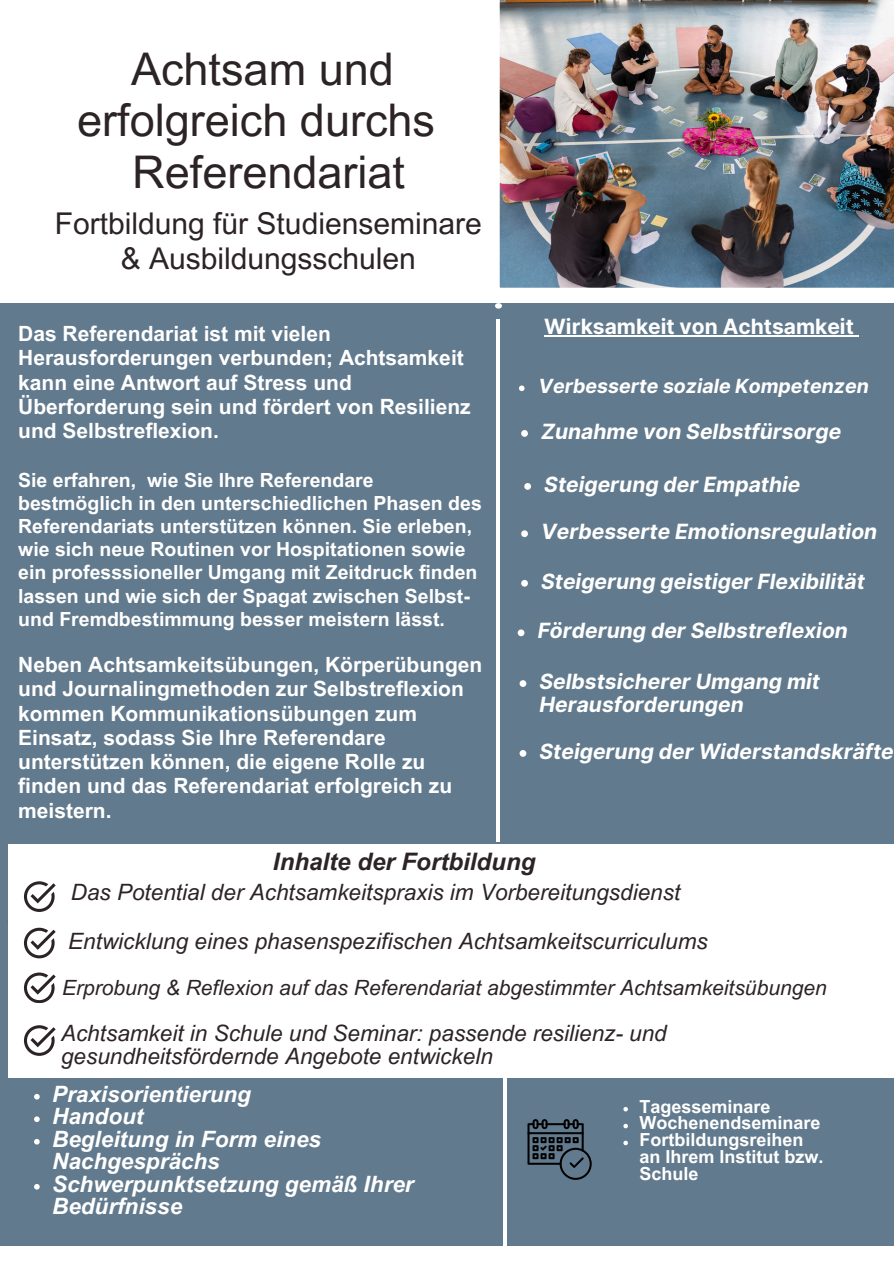
<style>
.page{position:relative;width:894px;height:1264px;background:#fff}
.page>*{position:absolute;margin:0;border:0;box-sizing:border-box;transform-origin:0 0}
.t1{font:45px/51.8px "Arial MT Pro";color:#2c2325;text-align:center}
.t2{font:30px/34.8px "Arial MT Pro";color:#2c2325;text-align:center}
.t3{font:italic 700 24.15px "Arial MT Pro";color:#2c2325}
.t4{font:italic 22.5px/22.5px "Arial MT Pro";color:#2c2325}
.t5{font:italic 700 22.5px/22.5px "Arial MT Pro";color:#fff}
.t6{font:700 21px/24.3px "Arial MT Pro";color:#fff}
.t7{font:italic 700 21px/22.5px "Inter";color:#fff}
.t8{font:italic 21px "Arial MT Pro";color:#2c2325}
.t9{font:700 21px "Inter";color:#fff}
.t10{font:700 19.5px/23.1px "Arial MT Pro";color:#fff}
.t11{font:italic 700 19.5px "Inter";color:#fff}
.t12{font:700 18px/16.8px "Arial MT Pro";color:#fff}
</style>
<div class="page">
<div style="left:0;top:303px;width:893px;height:942px;background:#627a8d"></div>
<div style="left:8px;top:843px;width:885px;height:234px;background:#fff"></div>
<svg style="left:24px;top:972px;width:32px;height:30px"></svg>
<svg style="left:24px;top:1025px;width:32px;height:30px"></svg>
<hr style="left:496px;top:319px;width:4px;height:522px;background:#fff">
<svg style="left:495px;top:303px;width:6px;height:5px"></svg>
<img style="left:499px;top:0;width:394px;height:288px">
<svg style="left:24px;top:881px;width:32px;height:77px"></svg>
<hr style="left:503px;top:1071px;width:4px;height:192px;background:#fff">
<svg style="left:527px;top:1119px;width:64px;height:60px"></svg>
<hr style="left:544px;top:335px;width:309px;height:1px;background:#fff">
<svg style="left:521px;top:430px;width:7px;height:7px"></svg>
<svg style="left:521px;top:530px;width:7px;height:7px"></svg>
<svg style="left:623px;top:1107px;width:4px;height:4px"></svg>
<svg style="left:623px;top:1123px;width:4px;height:5px"></svg>
<svg style="left:623px;top:1140px;width:4px;height:5px"></svg>
<svg style="left:519px;top:680px;width:7px;height:7px"></svg>
<svg style="left:524px;top:483px;width:7px;height:7px"></svg>
<svg style="left:34px;top:1094px;width:6px;height:5px"></svg>
<svg style="left:34px;top:1116px;width:6px;height:5px"></svg>
<svg style="left:34px;top:1139px;width:6px;height:5px"></svg>
<svg style="left:34px;top:1184px;width:6px;height:5px"></svg>
<svg style="left:519px;top:385px;width:5px;height:6px"></svg>
<svg style="left:521px;top:580px;width:7px;height:6px"></svg>
<svg style="left:517px;top:629px;width:7px;height:7px"></svg>
<svg style="left:519px;top:750px;width:7px;height:6px"></svg>
<h5 class="t1" style="left:77px;top:49px;width:359px">Achtsam und erfolgreich durchs<br>Referendariat</h5>
<p class="t2" style="left:55px;top:210px;width:428px">Fortbildung für Studienseminare &amp; Ausbildungsschulen</p>
<h5 class="t9" style="left:544px;top:314px;width:311px">Wirksamkeit von Achtsamkeit</h5>
<h1 class="t6" style="left:18px;top:324px;width:454px">Das Referendariat ist mit vielen Herausforderungen verbunden; Achtsamkeit kann eine Antwort auf Stress und Überforderung sein und fördert von Resilienz und Selbstreflexion.</h1>
<p class="t10" style="left:18px;top:470px;width:465px">Sie erfahren, wie Sie Ihre Referendare bestmöglich in den unterschiedlichen Phasen des Referendariats unterstützen können. Sie erleben, wie sich neue Routinen vor Hospitationen sowie ein professsioneller Umgang mit Zeitdruck finden lassen und wie sich der Spagat zwischen Selbst&shy;und Fremdbestimmung besser meistern lässt.</p>
<h2 class="t6" style="left:18px;top:655px;width:465px">Neben Achtsamkeitsübungen, Körperübungen und Journalingmethoden zur Selbstreflexion kommen Kommunikationsübungen zum Einsatz, sodass Sie Ihre Referendare unterstützen können, die eigene Rolle zu finden und das Referendariat erfolgreich zu meistern.</h2>
<h5 class="t3" style="left:273px;top:852px;width:264px">Inhalte der Fortbildung</h5>
<p class="t11" style="left:538px;top:374px;width:332px">Verbesserte soziale Kompetenzen</p>
<h5 class="t7" style="left:541px;top:420px;width:302px">Zunahme von Selbstfürsorge</h5>
<p class="t7" style="left:544px;top:473px;width:258px">Steigerung der Empathie</p>
<p class="t7" style="left:541px;top:520px;width:337px">Verbesserte Emotionsregulation</p>
<h3 class="t7" style="left:541px;top:570px;width:325px">Steigerung geistiger Flexibilität</h3>
<h4 class="t7" style="left:537px;top:619px;width:312px">Förderung der Selbstreflexion</h4>
<p class="t7" style="left:539px;top:670px;width:282px">Selbstsicherer Umgang mit<br>Herausforderungen</p>
<p class="t7" style="left:539px;top:740px;width:355px">Steigerung der Widerstandskräfte</p>
<p class="t4" style="left:71px;top:883px;width:610px">Das Potential der Achtsamkeitspraxis im Vorbereitungsdienst</p>
<h6 class="t4" style="left:68px;top:932px;width:640px">Entwicklung eines phasenspezifischen Achtsamkeitscurriculums</h6>
<h4 class="t8" style="left:62px;top:980px;width:766px">Erprobung &amp; Reflexion auf das Referendariat abgestimmter Achtsamkeitsübungen</h4>
<p class="t4" style="left:61px;top:1024px;width:607px">Achtsamkeit in Schule und Seminar: passende resilienz- und gesundheitsfördernde Angebote entwickeln</p>
<p class="t5" style="left:52px;top:1085px;width:200px">Praxisorientierung</p>
<p class="t5" style="left:52px;top:1107px;width:93px">Handout</p>
<p class="t5" style="left:52px;top:1130px;width:270px">Begleitung in Form eines<br>Nachgesprächs</p>
<p class="t5" style="left:52px;top:1175px;width:363px">Schwerpunktsetzung gemäß Ihrer<br>Bedürfnisse</p>
<p class="t12" style="left:639px;top:1100px;width:133px">Tagesseminare</p>
<p class="t12" style="left:639px;top:1116px;width:183px">Wochenendseminare</p>
<p class="t12" style="left:639px;top:1133px;width:186px">Fortbildungsreihen an Ihrem Institut bzw.<br>Schule</p>
</div>
